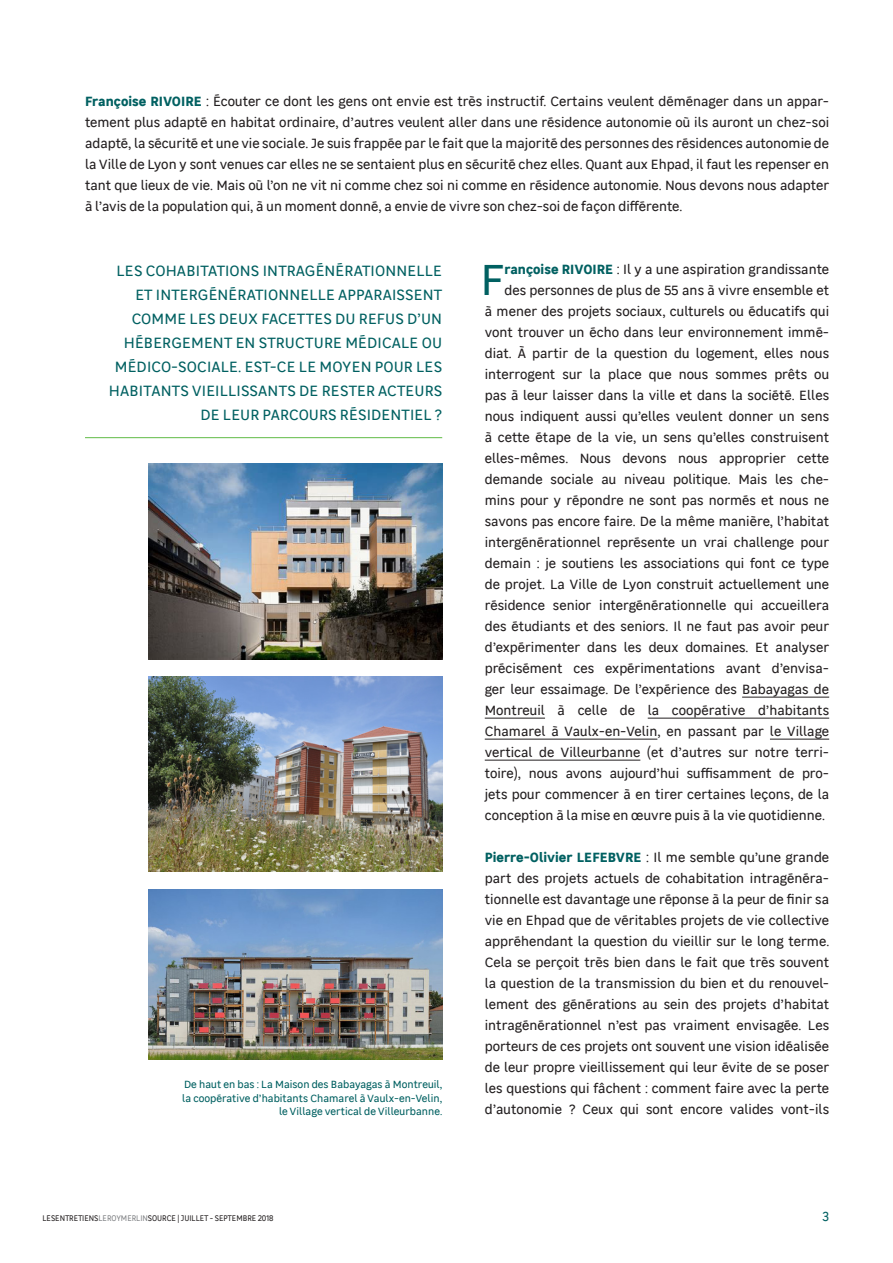
<style>
.page{position:relative;width:893px;height:1263px;background:#fff}
.page>*{position:absolute;margin:0;border:0;box-sizing:border-box;transform-origin:0 0}
.Réponse_texte_couran{font:43.65px "Leroy Merlin Sans";color:#006061}
.Question{font:15px/24px "Leroy Merlin Sans";letter-spacing:.005em;color:#006061;text-align:right}
.Réponse_texte_couran-2{font:13.5px/21px "Leroy Merlin Sans";color:#231f20;text-align:justify}
.t1{font:13.2px "Leroy Merlin Sans";color:#006061;scale:.91 1}
.notes_bas_de_page{font:10.5px/13.5px "Leroy Merlin Sans";color:#006061;text-align:right}
.t2{font:8.25px "Leroy Merlin Sans";letter-spacing:-.01em;color:#231f20;scale:.91 1}
.s1{font-weight:700;color:#006061}
.s2{color:#808285}
</style>
<div class="page">
<hr style="left:742px;top:697px;width:87px;height:1px;background:#231f20">
<hr style="left:485px;top:718px;width:60px;height:1px;background:#231f20">
<hr style="left:648px;top:718px;width:181px;height:1px;background:#231f20">
<hr style="left:485px;top:739px;width:172px;height:1px;background:#231f20">
<hr style="left:770px;top:739px;width:59px;height:1px;background:#231f20">
<hr style="left:485px;top:760px;width:155px;height:1px;background:#231f20">
<hr style="left:85px;top:437px;width:357px;height:1px;background:#60bb46">
<img style="left:149px;top:676px;width:293px;height:195px">
<img style="left:149px;top:464px;width:293px;height:195px">
<img style="left:149px;top:889px;width:293px;height:170px">
<p class="Réponse_texte_couran-2" style="left:85px;top:90px;width:746px"><span class="s1">Françoise RIVOIRE</span> : Écouter ce dont les gens ont envie est très instructif. Certains veulent déménager dans un appar&shy;tement plus adapté en habitat ordinaire, d’autres veulent aller dans une résidence autonomie où ils auront un chez-soi adapté, la sécurité et une vie sociale. Je suis frappée par le fait que la majorité des personnes des résidences autonomie de la Ville de Lyon y sont venues car elles ne se sentaient plus en sécurité chez elles. Quant aux Ehpad, il faut les repenser en tant que lieux de vie. Mais où l’on ne vit ni comme chez soi ni comme en résidence autonomie. Nous devons nous adapter à l’avis de la population qui, à un moment donné, a envie de vivre son chez-soi de façon différente.</p>
<p class="Question" style="left:109px;top:258px;width:335px">LES COHABITATIONS INTRAGÉNÉRATIONNELLE ET INTERGÉNÉRATIONNELLE APPARAISSENT COMME LES DEUX FACETTES DU REFUS D’UN HÉBERGEMENT EN STRUCTURE MÉDICALE OU MÉDICO-SOCIALE. EST-CE LE MOYEN POUR LES HABITANTS VIEILLISSANTS DE RESTER ACTEURS DE LEUR PARCOURS RÉSIDENTIEL ?</p>
<p class="notes_bas_de_page" style="left:182px;top:1077px;width:261px">De haut en bas : La Maison des Babayagas à Montreuil, la coopérative d’habitants Chamarel à Vaulx-en-Velin, le Village vertical de Villeurbanne.</p>
<p class="Réponse_texte_couran" style="left:480px;top:248px;width:25px">F</p>
<p class="Réponse_texte_couran-2" style="left:504px;top:258px;width:326px"><span class="s1">rançoise RIVOIRE</span> : Il y a une aspiration grandissante</p>
<p class="Réponse_texte_couran-2" style="left:504px;top:279px;width:326px">des personnes de plus de 55 ans à vivre ensemble et</p>
<p class="Réponse_texte_couran-2" style="left:485px;top:300px;width:346px">à mener des projets sociaux, culturels ou éducatifs qui</p>
<p class="Réponse_texte_couran-2" style="left:485px;top:321px;width:346px">vont trouver un écho dans leur environnement immé-</p>
<p class="Réponse_texte_couran-2" style="left:485px;top:342px;width:346px">diat. À partir de la question du logement, elles nous</p>
<p class="Réponse_texte_couran-2" style="left:485px;top:363px;width:346px">interrogent sur la place que nous sommes prêts ou</p>
<p class="Réponse_texte_couran-2" style="left:485px;top:384px;width:346px">pas à leur laisser dans la ville et dans la société. Elles</p>
<p class="Réponse_texte_couran-2" style="left:485px;top:405px;width:346px">nous indiquent aussi qu’elles veulent donner un sens</p>
<p class="Réponse_texte_couran-2" style="left:485px;top:426px;width:346px">à cette étape de la vie, un sens qu’elles construisent</p>
<p class="Réponse_texte_couran-2" style="left:485px;top:447px;width:346px">elles-mêmes. Nous devons nous approprier cette</p>
<p class="Réponse_texte_couran-2" style="left:485px;top:468px;width:346px">demande sociale au niveau politique. Mais les che-</p>
<p class="Réponse_texte_couran-2" style="left:485px;top:489px;width:346px">mins pour y répondre ne sont pas normés et nous ne</p>
<p class="Réponse_texte_couran-2" style="left:485px;top:510px;width:346px">savons pas encore faire. De la même manière, l’habitat</p>
<p class="Réponse_texte_couran-2" style="left:485px;top:531px;width:346px">intergénérationnel représente un vrai challenge pour</p>
<p class="Réponse_texte_couran-2" style="left:485px;top:552px;width:346px">demain : je soutiens les associations qui font ce type</p>
<p class="Réponse_texte_couran-2" style="left:485px;top:573px;width:346px">de projet. La Ville de Lyon construit actuellement une</p>
<p class="Réponse_texte_couran-2" style="left:485px;top:594px;width:346px">résidence senior intergénérationnelle qui accueillera</p>
<p class="Réponse_texte_couran-2" style="left:485px;top:615px;width:346px">des étudiants et des seniors. Il ne faut pas avoir peur</p>
<p class="Réponse_texte_couran-2" style="left:485px;top:636px;width:346px">d’expérimenter dans les deux domaines. Et analyser</p>
<p class="Réponse_texte_couran-2" style="left:485px;top:657px;width:346px">précisément ces expérimentations avant d’envisa-</p>
<p class="Réponse_texte_couran-2" style="left:485px;top:678px;width:346px">ger leur essaimage. De l’expérience des Babayagas de</p>
<p class="Réponse_texte_couran-2" style="left:485px;top:699px;width:346px">Montreuil à celle de la coopérative d’habitants</p>
<p class="Réponse_texte_couran-2" style="left:485px;top:720px;width:346px">Chamarel à Vaulx-en-Velin, en passant par le Village</p>
<p class="Réponse_texte_couran-2" style="left:485px;top:741px;width:346px">vertical de Villeurbanne (et d’autres sur notre terri-</p>
<p class="Réponse_texte_couran-2" style="left:485px;top:762px;width:346px">toire), nous avons aujourd’hui suffisamment de pro-</p>
<p class="Réponse_texte_couran-2" style="left:485px;top:783px;width:346px">jets pour commencer à en tirer certaines leçons, de la</p>
<p class="Réponse_texte_couran-2" style="left:485px;top:804px;width:342px">conception à la mise en œuvre puis à la vie quotidienne.</p>
<p class="Réponse_texte_couran-2" style="left:485px;top:846px;width:346px"><span class="s1">Pierre-Olivier LEFEBVRE</span> : Il me semble qu’une grande part des projets actuels de cohabitation intragénéra&shy;tionnelle est davantage une réponse à la peur de finir sa vie en Ehpad que de véritables projets de vie collective appréhendant la question du vieillir sur le long terme.<br>Cela se perçoit très bien dans le fait que très souvent la question de la transmission du bien et du renouvel&shy;lement des générations au sein des projets d’habitat intragénérationnel n’est pas vraiment envisagée. Les porteurs de ces projets ont souvent une vision idéalisée de leur propre vieillissement qui leur évite de se poser les questions qui fâchent : comment faire avec la perte d’autonomie ? Ceux qui sont encore valides vont-ils</p>
<p class="t2" style="left:42px;top:1212px;width:255px">LESENTRETIENS<span class="s2">LEROYMERLIN</span>SOURCE | JUILLET - SEPTEMBRE 2018</p>
<p class="t1" style="left:822px;top:1206px;width:9px">3</p>
</div>
